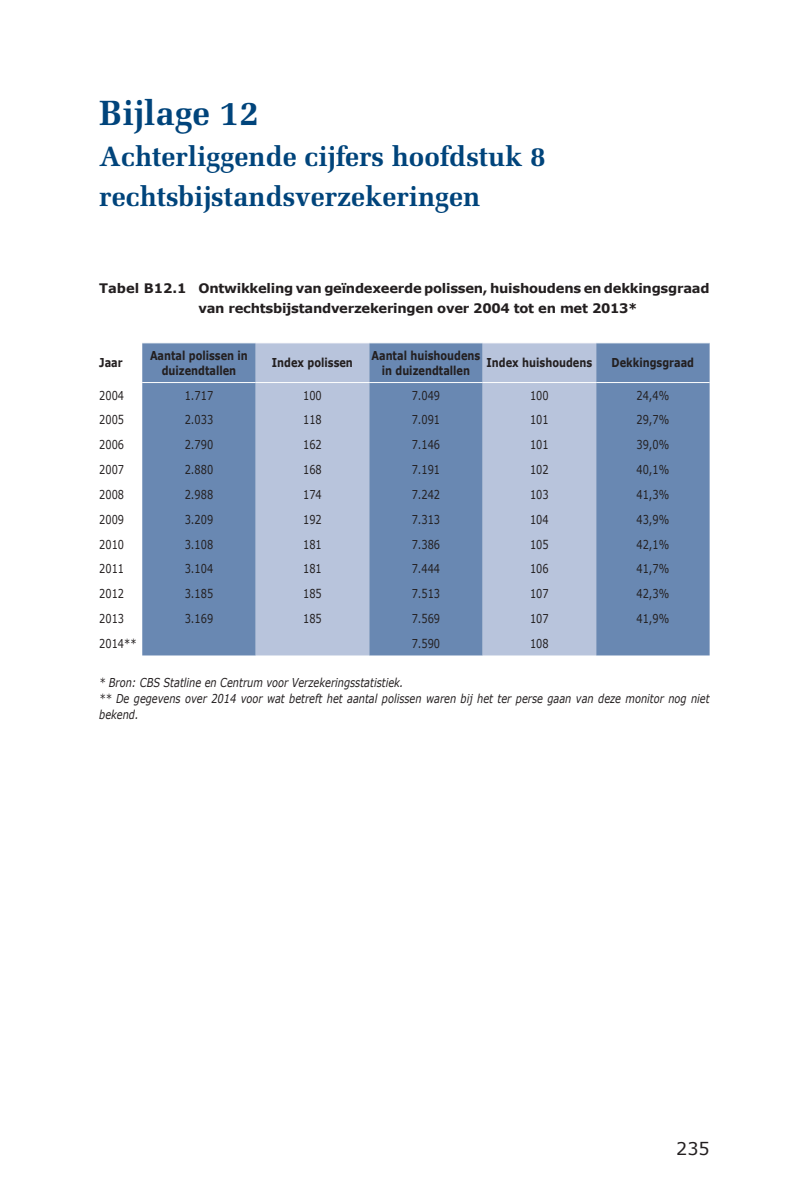
<style>
.page{position:relative;width:794px;height:1191px;background:#fff}
.page>*{position:absolute;margin:0;border:0;box-sizing:border-box;transform-origin:0 0}
.KOP{font:700 35px "Melior LT Std";color:#00447b}
.KOP-2{font:700 28px/40.2px "Melior LT Std";color:#00447b}
.t1{font:17.5px "Verdana";color:#231f20}
.FIGUUR{font:700 13.12px/19.2px "Verdana";letter-spacing:-.02em;color:#231f20}
.t2{font:12.25px "Verdana";color:#231f20;scale:.8 1}
.VoetnootTABEL{font:italic 12.25px/15.8px "Verdana";color:#231f20;scale:.8 1}
.t3{font:700 12.25px/15.8px "Verdana";color:#231f20;text-align:center;scale:.8 1}
</style>
<div class="page">
<div style="left:142px;top:343px;width:567px;height:312px;background:#6988b2"></div>
<svg style="left:256px;top:343px;width:340px;height:312px;background:#9db0ce"></svg>
<hr style="left:142px;top:382px;width:114px;height:1px;background:#fff">
<hr style="left:256px;top:382px;width:113px;height:1px;background:#fff">
<hr style="left:369px;top:382px;width:114px;height:1px;background:#fff">
<hr style="left:483px;top:382px;width:113px;height:1px;background:#fff">
<hr style="left:596px;top:382px;width:113px;height:1px;background:#fff">
<p class="KOP" style="left:99px;top:92px;width:161px">Bijlage 12</p>
<p class="KOP-2" style="left:99px;top:136px;width:448px">Achterliggende cijfers hoofdstuk 8 rechtsbijstandsverzekeringen</p>
<p class="FIGUUR" style="left:198px;top:279px;width:512px;text-indent:-99px">Tabel B12.1 Ontwikkeling van geïndexeerde polissen, huishoudens en dekkingsgraad van rechtsbijstandverzekeringen over 2004 tot en met 2013*</p>
<p class="t3" style="left:99px;top:355px;width:31px">Jaar</p>
<p class="t3" style="left:150px;top:347px;width:124px">Aantal polissen in duizendtallen</p>
<p class="t3" style="left:272px;top:355px;width:103px">Index polissen</p>
<p class="t3" style="left:371px;top:347px;width:137px">Aantal huishoudens in duizendtallen</p>
<p class="t3" style="left:486px;top:355px;width:133px">Index huishoudens</p>
<p class="t3" style="left:611px;top:355px;width:105px">Dekkingsgraad</p>
<p class="t2" style="left:99px;top:387px;width:33px">2004</p>
<p class="t2" style="left:185px;top:387px;width:37px">1.717</p>
<p class="t2" style="left:303px;top:387px;width:25px">100</p>
<p class="t2" style="left:412px;top:387px;width:37px">7.049</p>
<p class="t2" style="left:530px;top:387px;width:25px">100</p>
<p class="t2" style="left:636px;top:387px;width:43px">24,4%</p>
<p class="t2" style="left:99px;top:411px;width:33px">2005</p>
<p class="t2" style="left:185px;top:411px;width:37px">2.033</p>
<p class="t2" style="left:303px;top:411px;width:25px">118</p>
<p class="t2" style="left:412px;top:411px;width:37px">7.091</p>
<p class="t2" style="left:530px;top:411px;width:25px">101</p>
<p class="t2" style="left:636px;top:411px;width:43px">29,7%</p>
<p class="t2" style="left:99px;top:436px;width:33px">2006</p>
<p class="t2" style="left:185px;top:436px;width:37px">2.790</p>
<p class="t2" style="left:303px;top:436px;width:25px">162</p>
<p class="t2" style="left:412px;top:436px;width:37px">7.146</p>
<p class="t2" style="left:530px;top:436px;width:25px">101</p>
<p class="t2" style="left:636px;top:436px;width:43px">39,0%</p>
<p class="t2" style="left:99px;top:461px;width:33px">2007</p>
<p class="t2" style="left:185px;top:461px;width:37px">2.880</p>
<p class="t2" style="left:303px;top:461px;width:25px">168</p>
<p class="t2" style="left:412px;top:461px;width:37px">7.191</p>
<p class="t2" style="left:530px;top:461px;width:25px">102</p>
<p class="t2" style="left:636px;top:461px;width:43px">40,1%</p>
<p class="t2" style="left:99px;top:486px;width:33px">2008</p>
<p class="t2" style="left:185px;top:486px;width:37px">2.988</p>
<p class="t2" style="left:303px;top:486px;width:25px">174</p>
<p class="t2" style="left:412px;top:486px;width:37px">7.242</p>
<p class="t2" style="left:530px;top:486px;width:25px">103</p>
<p class="t2" style="left:636px;top:486px;width:43px">41,3%</p>
<p class="t2" style="left:99px;top:511px;width:33px">2009</p>
<p class="t2" style="left:185px;top:511px;width:37px">3.209</p>
<p class="t2" style="left:303px;top:511px;width:25px">192</p>
<p class="t2" style="left:412px;top:511px;width:37px">7.313</p>
<p class="t2" style="left:530px;top:511px;width:25px">104</p>
<p class="t2" style="left:636px;top:511px;width:43px">43,9%</p>
<p class="t2" style="left:99px;top:535px;width:33px">2010</p>
<p class="t2" style="left:185px;top:535px;width:37px">3.108</p>
<p class="t2" style="left:303px;top:535px;width:25px">181</p>
<p class="t2" style="left:412px;top:535px;width:37px">7.386</p>
<p class="t2" style="left:530px;top:535px;width:25px">105</p>
<p class="t2" style="left:636px;top:535px;width:43px">42,1%</p>
<p class="t2" style="left:99px;top:560px;width:33px">2011</p>
<p class="t2" style="left:185px;top:560px;width:37px">3.104</p>
<p class="t2" style="left:303px;top:560px;width:25px">181</p>
<p class="t2" style="left:412px;top:560px;width:37px">7.444</p>
<p class="t2" style="left:530px;top:560px;width:25px">106</p>
<p class="t2" style="left:636px;top:560px;width:43px">41,7%</p>
<p class="t2" style="left:99px;top:585px;width:33px">2012</p>
<p class="t2" style="left:185px;top:585px;width:37px">3.185</p>
<p class="t2" style="left:303px;top:585px;width:25px">185</p>
<p class="t2" style="left:412px;top:585px;width:37px">7.513</p>
<p class="t2" style="left:530px;top:585px;width:25px">107</p>
<p class="t2" style="left:636px;top:585px;width:43px">42,3%</p>
<p class="t2" style="left:99px;top:610px;width:33px">2013</p>
<p class="t2" style="left:185px;top:610px;width:37px">3.169</p>
<p class="t2" style="left:303px;top:610px;width:25px">185</p>
<p class="t2" style="left:412px;top:610px;width:37px">7.569</p>
<p class="t2" style="left:530px;top:610px;width:25px">107</p>
<p class="t2" style="left:636px;top:610px;width:43px">41,9%</p>
<p class="t2" style="left:99px;top:635px;width:48px">2014**</p>
<p class="t2" style="left:412px;top:635px;width:37px">7.590</p>
<p class="t2" style="left:530px;top:635px;width:25px">108</p>
<p class="VoetnootTABEL" style="left:99px;top:674px;width:382px">* Bron: CBS Statline en Centrum voor Verzekeringsstatistiek.</p>
<p class="VoetnootTABEL" style="left:99px;top:690px;width:764px">** De gegevens over 2014 voor wat betreft het aantal polissen waren bij het ter perse gaan van deze monitor nog niet bekend.</p>
<p class="t1" style="left:676px;top:1136px;width:35px">235</p>
</div>
